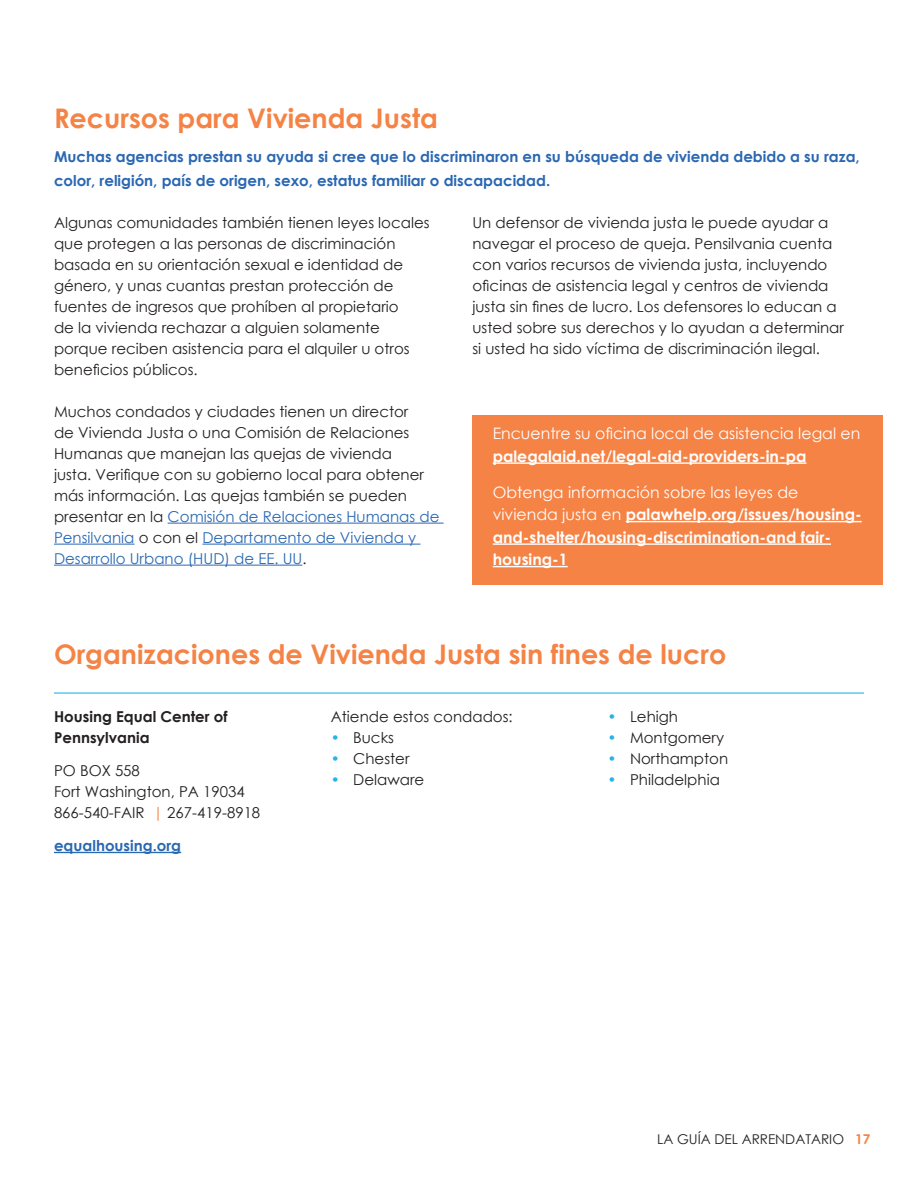
<style>
.page{position:relative;width:918px;height:1188px;background:#fff}
.page>*{position:absolute;margin:0;border:0;box-sizing:border-box;transform-origin:0 0}
.t1{font:700 27px "Century Gothic";color:#f58345}
.t2{font:700 15.75px/22.5px "Century Gothic";color:#fff}
.t3{font:15.75px/22.5px "Century Gothic";color:#fff}
.t4{font:15px/21px "Century Gothic";color:#231f20}
.t5{font:700 15px/24px "Century Gothic";color:#2a67b2}
.t6{font:700 15px/21px "Century Gothic";color:#231f20}
.t7{font:700 15px "Century Gothic";color:#2968b3}
.t8{font:13.5px "Century Gothic";color:#231f20}
.s1{color:#2968b3}
.s2{font-weight:700}
.s3{font-weight:400}
.s4{color:#f58345}
.s5{color:#26b3e8}
.s6{font-weight:700;color:#f58345}
</style>
<div class="page">
<div style="left:472px;top:415px;width:411px;height:170px;background:#f58345"></div>
<hr style="left:168px;top:523px;width:276px;height:1px;background:#2968b3">
<hr style="left:54px;top:544px;width:81px;height:1px;background:#2968b3">
<hr style="left:202px;top:544px;width:218px;height:1px;background:#2968b3">
<hr style="left:54px;top:565px;width:248px;height:1px;background:#2968b3">
<hr style="left:493px;top:462px;width:313px;height:2px;background:#fff">
<hr style="left:626px;top:521px;width:236px;height:1px;background:#fff">
<hr style="left:493px;top:543px;width:338px;height:2px;background:#fff">
<hr style="left:493px;top:566px;width:75px;height:1px;background:#fff">
<hr style="left:54px;top:852px;width:127px;height:1px;background:#2968b3">
<hr style="left:54px;top:692px;width:810px;height:2px;background:#26b3e8">
<p class="t1" style="left:54px;top:98px;width:385px">Recursos para Vivienda Justa</p>
<p class="t5" style="left:54px;top:144px;width:807px">Muchas agencias prestan su ayuda si cree que lo discriminaron en su búsqueda de vivienda debido a su raza, color, religión, país de origen, sexo, estatus familiar o discapacidad.</p>
<p class="t4" style="left:54px;top:212px;width:377px">Algunas comunidades también tienen leyes locales que protegen a las personas de discriminación basada en su orientación sexual e identidad de género, y unas cuantas prestan protección de fuentes de ingresos que prohíben al propietario<br>de la vivienda rechazar a alguien solamente porque reciben asistencia para el alquiler u otros beneficios públicos.</p>
<p class="t4" style="left:54px;top:401px;width:387px">Muchos condados y ciudades tienen un director<br>de Vivienda Justa o una Comisión de Relaciones Humanas que manejan las quejas de vivienda<br>justa. Verifique con su gobierno local para obtener más información. Las quejas también se pueden presentar en la <span class="s1">Comisión de Relaciones Humanas de Pensilvania</span> o con el <span class="s1">Departamento de Vivienda y Desarrollo Urbano (HUD) de EE. UU</span>.</p>
<p class="t4" style="left:472px;top:212px;width:373px">Un defensor de vivienda justa le puede ayudar a navegar el proceso de queja. Pensilvania cuenta con varios recursos de vivienda justa, incluyendo oficinas de asistencia legal y centros de vivienda justa sin fines de lucro. Los defensores lo educan a usted sobre sus derechos y lo ayudan a determinar si usted ha sido víctima de discriminación ilegal.</p>
<p class="t3" style="left:493px;top:422px;width:369px">Encuentre su oficina local de asistencia legal en <span class="s2">palegalaid.net/legal-aid-providers-in-pa</span></p>
<p class="t2" style="left:493px;top:480px;width:370px"><span class="s3">Obtenga información sobre las leyes de vivienda justa en</span> palawhelp.org/issues/housing&shy;and-shelter/housing-discrimination-and fair&shy;housing-1</p>
<p class="t1" style="left:54px;top:633px;width:674px">Organizaciones de Vivienda Justa sin fines de lucro</p>
<p class="t6" style="left:54px;top:705px;width:175px">Housing Equal Center of<br>Pennsylvania</p>
<p class="t4" style="left:54px;top:760px;width:192px">PO BOX 558<br>Fort Washington, PA 19034</p>
<p class="t4" style="left:54px;top:802px;width:208px">866-540-FAIR <span class="s4">|</span> 267-419-8918</p>
<p class="t7" style="left:54px;top:834px;width:129px">equalhousing.org</p>
<p class="t4" style="left:331px;top:706px;width:183px">Atiende estos condados:</p>
<p class="t4" style="left:331px;top:727px;width:65px"><span class="s5">•</span> Bucks</p>
<p class="t4" style="left:331px;top:748px;width:80px"><span class="s5">•</span> Chester</p>
<p class="t4" style="left:331px;top:769px;width:95px"><span class="s5">•</span> Delaware</p>
<p class="t4" style="left:608px;top:706px;width:72px"><span class="s5">•</span> Lehigh</p>
<p class="t4" style="left:608px;top:727px;width:118px"><span class="s5">•</span> Montgomery</p>
<p class="t4" style="left:608px;top:748px;width:122px"><span class="s5">•</span> Northampton</p>
<p class="t4" style="left:608px;top:769px;width:114px"><span class="s5">•</span> Philadelphia</p>
<p class="t8" style="left:657px;top:1129px;width:215px">LA GUÍA DEL ARRENDATARIO <span class="s6">17</span></p>
</div>
